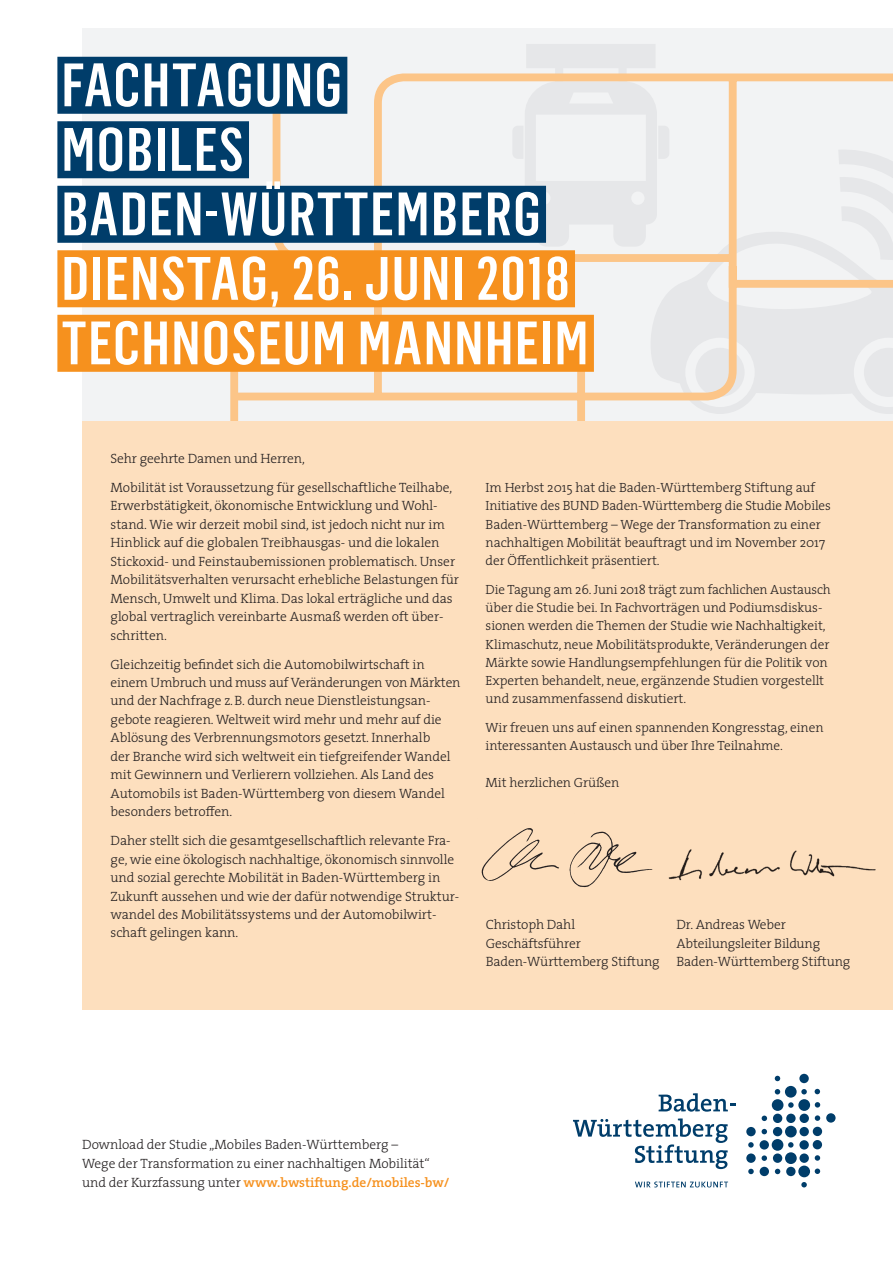
<style>
.page{position:relative;width:893px;height:1263px;background:#fff}
.page>*{position:absolute;margin:0;border:0;box-sizing:border-box;transform-origin:0 0}
.t1{font:500 60px/64.5px "Flama Cond";letter-spacing:.025em;color:#fff}
.t2{font:300 13.5px/18.5px "The Serif";letter-spacing:-.005em;color:#231f20}
.t3{font:300 13.35px/18.3px "The Serif";letter-spacing:-.005em;color:#231f20}
.s1{font-weight:600;color:#f6911e}
</style>
<div class="page">
<svg style="left:210px;top:28px;width:683px;height:393px"></svg>
<div style="left:82px;top:421px;width:811px;height:589px;background:#fddfbe"></div>
<div style="left:57px;top:57px;width:290px;height:57px;background:#003d6a"></div>
<div style="left:57px;top:121px;width:192px;height:57px;background:#003d6a"></div>
<div style="left:57px;top:186px;width:489px;height:57px;background:#003d6a"></div>
<div style="left:57px;top:250px;width:518px;height:57px;background:#f6911e"></div>
<div style="left:57px;top:315px;width:537px;height:57px;background:#f6911e"></div>
<svg style="left:573px;top:1118px;width:155px;height:51px"></svg>
<svg style="left:659px;top:1093px;width:77px;height:19px"></svg>
<div style="left:746px;top:1127px;width:10px;height:9px;background:#003d6a;border-radius:50%"></div>
<svg style="left:762px;top:1129px;width:5px;height:5px"></svg>
<div style="left:773px;top:1127px;width:9px;height:9px;background:#003d6a;border-radius:50%"></div>
<div style="left:785px;top:1126px;width:12px;height:11px;background:#003d6a;border-radius:50%"></div>
<div style="left:799px;top:1127px;width:10px;height:9px;background:#003d6a;border-radius:50%"></div>
<div style="left:813px;top:1127px;width:9px;height:9px;background:#003d6a;border-radius:50%"></div>
<svg style="left:762px;top:1115px;width:5px;height:6px"></svg>
<div style="left:773px;top:1114px;width:9px;height:9px;background:#003d6a;border-radius:50%"></div>
<div style="left:786px;top:1114px;width:10px;height:9px;background:#003d6a;border-radius:50%"></div>
<div style="left:799px;top:1114px;width:10px;height:9px;background:#003d6a;border-radius:50%"></div>
<svg style="left:815px;top:1115px;width:5px;height:6px"></svg>
<div style="left:826px;top:1113px;width:10px;height:9px;background:#003d6a;border-radius:50%"></div>
<div style="left:772px;top:1099px;width:11px;height:12px;background:#003d6a;border-radius:50%"></div>
<svg style="left:788px;top:1102px;width:6px;height:6px"></svg>
<div style="left:798px;top:1099px;width:12px;height:12px;background:#003d6a;border-radius:50%"></div>
<svg style="left:815px;top:1102px;width:5px;height:5px"></svg>
<svg style="left:775px;top:1089px;width:5px;height:5px"></svg>
<svg style="left:775px;top:1076px;width:5px;height:5px"></svg>
<div style="left:785px;top:1086px;width:12px;height:11px;background:#003d6a;border-radius:50%"></div>
<svg style="left:801px;top:1089px;width:6px;height:5px"></svg>
<div style="left:799px;top:1074px;width:10px;height:9px;background:#003d6a;border-radius:50%"></div>
<svg style="left:815px;top:1089px;width:5px;height:5px"></svg>
<svg style="left:748px;top:1142px;width:6px;height:5px"></svg>
<div style="left:760px;top:1140px;width:9px;height:9px;background:#003d6a;border-radius:50%"></div>
<div style="left:772px;top:1139px;width:11px;height:12px;background:#003d6a;border-radius:50%"></div>
<svg style="left:788px;top:1142px;width:5px;height:5px"></svg>
<div style="left:799px;top:1140px;width:10px;height:9px;background:#003d6a;border-radius:50%"></div>
<div style="left:813px;top:1140px;width:9px;height:9px;background:#003d6a;border-radius:50%"></div>
<div style="left:746px;top:1153px;width:10px;height:10px;background:#003d6a;border-radius:50%"></div>
<svg style="left:762px;top:1155px;width:5px;height:6px"></svg>
<div style="left:773px;top:1153px;width:9px;height:10px;background:#003d6a;border-radius:50%"></div>
<div style="left:785px;top:1152px;width:12px;height:12px;background:#003d6a;border-radius:50%"></div>
<svg style="left:799px;top:1153px;width:10px;height:10px"></svg>
<svg style="left:815px;top:1155px;width:5px;height:6px"></svg>
<div style="left:760px;top:1167px;width:9px;height:9px;background:#003d6a;border-radius:50%"></div>
<svg style="left:775px;top:1169px;width:5px;height:5px"></svg>
<div style="left:786px;top:1167px;width:9px;height:9px;background:#003d6a;border-radius:50%"></div>
<div style="left:798px;top:1165px;width:12px;height:12px;background:#003d6a;border-radius:50%"></div>
<svg style="left:815px;top:1168px;width:5px;height:6px"></svg>
<svg style="left:801px;top:1182px;width:6px;height:5px"></svg>
<svg style="left:748px;top:1169px;width:6px;height:5px"></svg>
<svg style="left:635px;top:1181px;width:93px;height:6px"></svg>
<img style="left:481px;top:828px;width:172px;height:60px">
<img style="left:668px;top:849px;width:208px;height:32px">
<h1 class="t1" style="left:61px;top:51px;width:528px">FACHTAGUNG<br>MOBILES<br>BADEN-WÜRTTEMBERG<br>DIENSTAG, 26. JUNI 2018<br>TECHNOSEUM MANNHEIM</h1>
<p class="t2" style="left:111px;top:443px;width:343px;line-height:29px">Sehr geehrte Damen und Herren,<br>Mobilität ist Voraussetzung für gesellschaftliche Teilhabe,</p>
<p class="t2" style="left:111px;top:496px;width:350px">Erwerbstätigkeit, ökonomische Entwicklung und Wohl&shy;stand. Wie wir derzeit mobil sind, ist jedoch nicht nur im Hinblick auf die globalen Treibhausgas- und die lokalen Stickoxid- und Feinstaubemissionen problematisch. Unser Mobilitätsverhalten verursacht erhebliche Belastungen für Mensch, Umwelt und Klima. Das lokal erträgliche und das global vertraglich vereinbarte Ausmaß werden oft über&shy;schritten.</p>
<p class="t2" style="left:111px;top:654px;width:351px">Gleichzeitig befindet sich die Automobilwirtschaft in einem Umbruch und muss auf Veränderungen von Märkten und der Nachfrage z.B. durch neue Dienstleistungsan&shy;gebote reagieren. Weltweit wird mehr und mehr auf die Ablösung des Verbrennungsmotors gesetzt. Innerhalb<br>der Branche wird sich weltweit ein tiefgreifender Wandel mit Gewinnern und Verlierern vollziehen. Als Land des Automobils ist Baden-Württemberg von diesem Wandel besonders betroffen.</p>
<p class="t2" style="left:111px;top:831px;width:350px">Daher stellt sich die gesamtgesellschaftlich relevante Fra&shy;ge, wie eine ökologisch nachhaltige, ökonomisch sinnvolle und sozial gerechte Mobilität in Baden-Württemberg in Zukunft aussehen und wie der dafür notwendige Struktur&shy;wandel des Mobilitätssystems und der Automobilwirt&shy;schaft gelingen kann.</p>
<p class="t3" style="left:486px;top:478px;width:347px">Im Herbst 2015 hat die Baden-Württemberg Stiftung auf Initiative des BUND Baden-Württemberg die Studie Mobiles Baden-Württemberg – Wege der Transformation zu einer nachhaltigen Mobilität beauftragt und im November 2017 der Öffentlichkeit präsentiert.</p>
<p class="t3" style="left:486px;top:580px;width:346px">Die Tagung am 26. Juni 2018 trägt zum fachlichen Austausch über die Studie bei. In Fachvorträgen und Podiumsdiskus&shy;sionen werden die Themen der Studie wie Nachhaltigkeit, Klimaschutz, neue Mobilitätsprodukte, Veränderungen der Märkte sowie Handlungsempfehlungen für die Politik von Experten behandelt, neue, ergänzende Studien vorgestellt und zusammenfassend diskutiert.</p>
<p class="t3" style="left:486px;top:718px;width:339px">Wir freuen uns auf einen spannenden Kongresstag, einen interessanten Austausch und über Ihre Teilnahme.</p>
<p class="t3" style="left:486px;top:773px;width:135px">Mit herzlichen Grüßen</p>
<p class="t2" style="left:486px;top:915px;width:91px">Christoph Dahl</p>
<p class="t2" style="left:676px;top:915px;width:111px">Dr. Andreas Weber</p>
<p class="t2" style="left:486px;top:933px;width:97px">Geschäftsführer</p>
<p class="t2" style="left:486px;top:933px;width:366px;text-indent:190px">Abteilungsleiter Bildung<br>Baden-Württemberg Stiftung Baden-Württemberg Stiftung</p>
<p class="t2" style="left:82px;top:1134px;width:369px;line-height:19.2px">Download der Studie „Mobiles Baden-Württemberg –<br>Wege der Transformation zu einer nachhaltigen Mobilität“ und der Kurzfassung unter <span class="s1">www.bwstiftung.de/mobiles-bw/</span></p>
</div>
